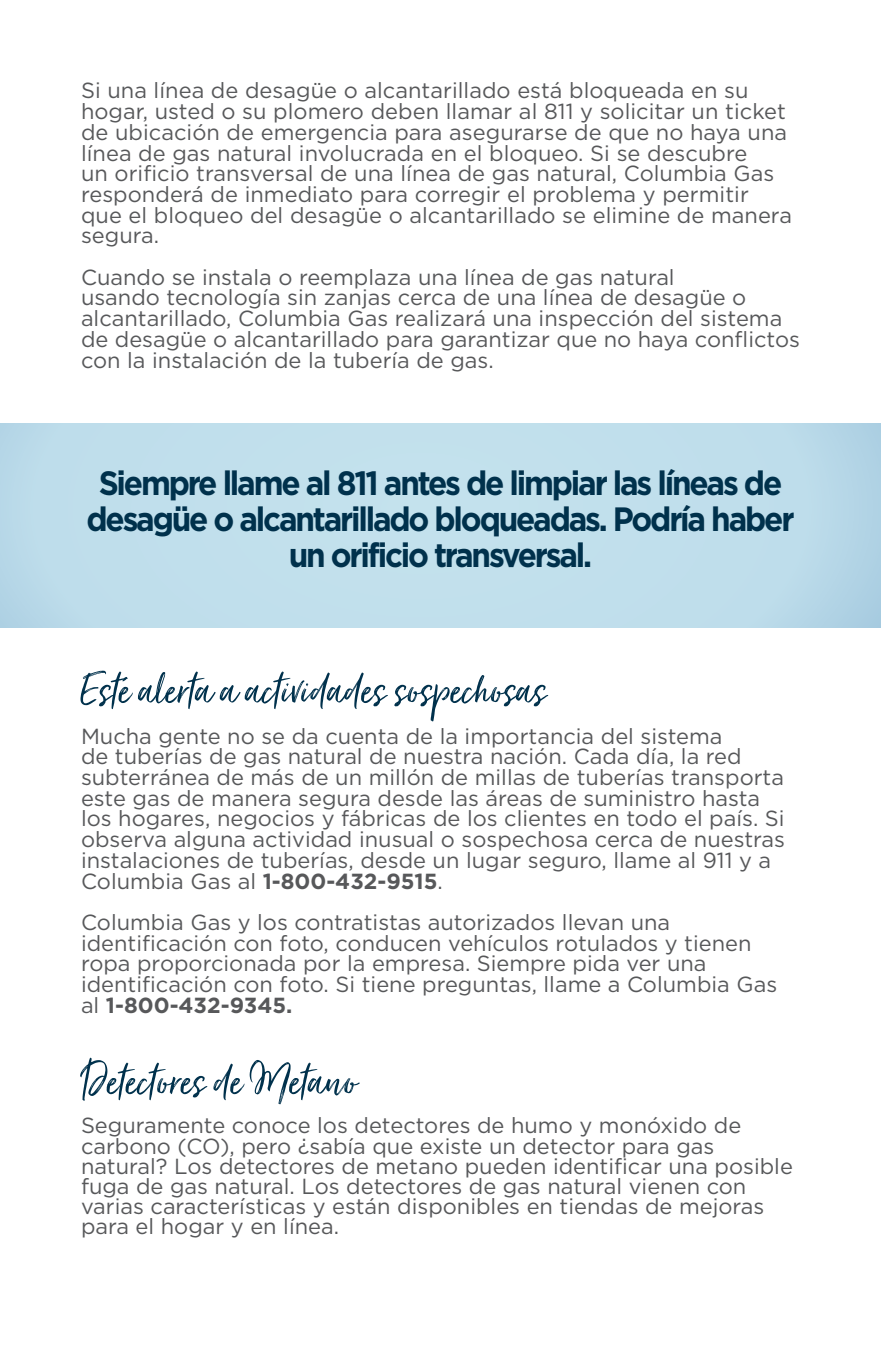
<style>
.page{position:relative;width:881px;height:1357px;background:#fff}
.page>*{position:absolute;margin:0;border:0;box-sizing:border-box;transform-origin:0 0}
.Paragraph_Style_1{font:54px "Just Lovely";color:#00314c}
.t1{font:700 33.75px/36px "Gotham";letter-spacing:-.07em;color:#00314c;text-align:center;scale:.93 1}
.Paragraph_Style_1-2{font:21.82px/20.7px "Gotham";color:#57585a}
.s1{font-weight:700}
</style>
<div class="page">
<div style="left:0;top:424px;width:881px;height:203px;background:#c0dfec"></div>
<p class="Paragraph_Style_1-2" style="left:81px;top:80px;width:712px">Si una línea de desagüe o alcantarillado está bloqueada en su hogar, usted o su plomero deben llamar al 811 y solicitar un ticket de ubicación de emergencia para asegurarse de que no haya una línea de gas natural involucrada en el bloqueo. Si se descubre<br>un orificio transversal de una línea de gas natural, Columbia Gas responderá de inmediato para corregir el problema y permitir que el bloqueo del desagüe o alcantarillado se elimine de manera segura.</p>
<p class="Paragraph_Style_1-2" style="left:81px;top:266px;width:720px">Cuando se instala o reemplaza una línea de gas natural<br>usando tecnología sin zanjas cerca de una línea de desagüe o alcantarillado, Columbia Gas realizará una inspección del sistema de desagüe o alcantarillado para garantizar que no haya conflictos con la instalación de la tubería de gas.</p>
<p class="t1" style="left:86px;top:465px;width:763px">Siempre llame al 811 antes de limpiar las líneas de desagüe o alcantarillado bloqueadas. Podría haber un orificio transversal.</p>
<p class="Paragraph_Style_1" style="left:81px;top:657px;width:467px">Esté alerta a actividades sospechosas</p>
<p class="Paragraph_Style_1-2" style="left:81px;top:725px;width:705px">Mucha gente no se da cuenta de la importancia del sistema<br>de tuberías de gas natural de nuestra nación. Cada día, la red subterránea de más de un millón de millas de tuberías transporta este gas de manera segura desde las áreas de suministro hasta los hogares, negocios y fábricas de los clientes en todo el país. Si observa alguna actividad inusual o sospechosa cerca de nuestras instalaciones de tuberías, desde un lugar seguro, llame al 911 y a Columbia Gas al <span class="s1">1-800-432-9515</span>.</p>
<p class="Paragraph_Style_1-2" style="left:81px;top:911px;width:698px">Columbia Gas y los contratistas autorizados llevan una identificación con foto, conducen vehículos rotulados y tienen ropa proporcionada por la empresa. Siempre pida ver una identificación con foto. Si tiene preguntas, llame a Columbia Gas al <span class="s1">1-800-432-9345.</span></p>
<p class="Paragraph_Style_1" style="left:81px;top:1048px;width:277px">Detectores de Metano</p>
<p class="Paragraph_Style_1-2" style="left:81px;top:1115px;width:713px;line-height:20px">Seguramente conoce los detectores de humo y monóxido de carbono (CO), pero ¿sabía que existe un detector para gas natural? Los detectores de metano pueden identificar una posible fuga de gas natural. Los detectores de gas natural vienen con varias características y están disponibles en tiendas de mejoras para el hogar y en línea.</p>
</div>
